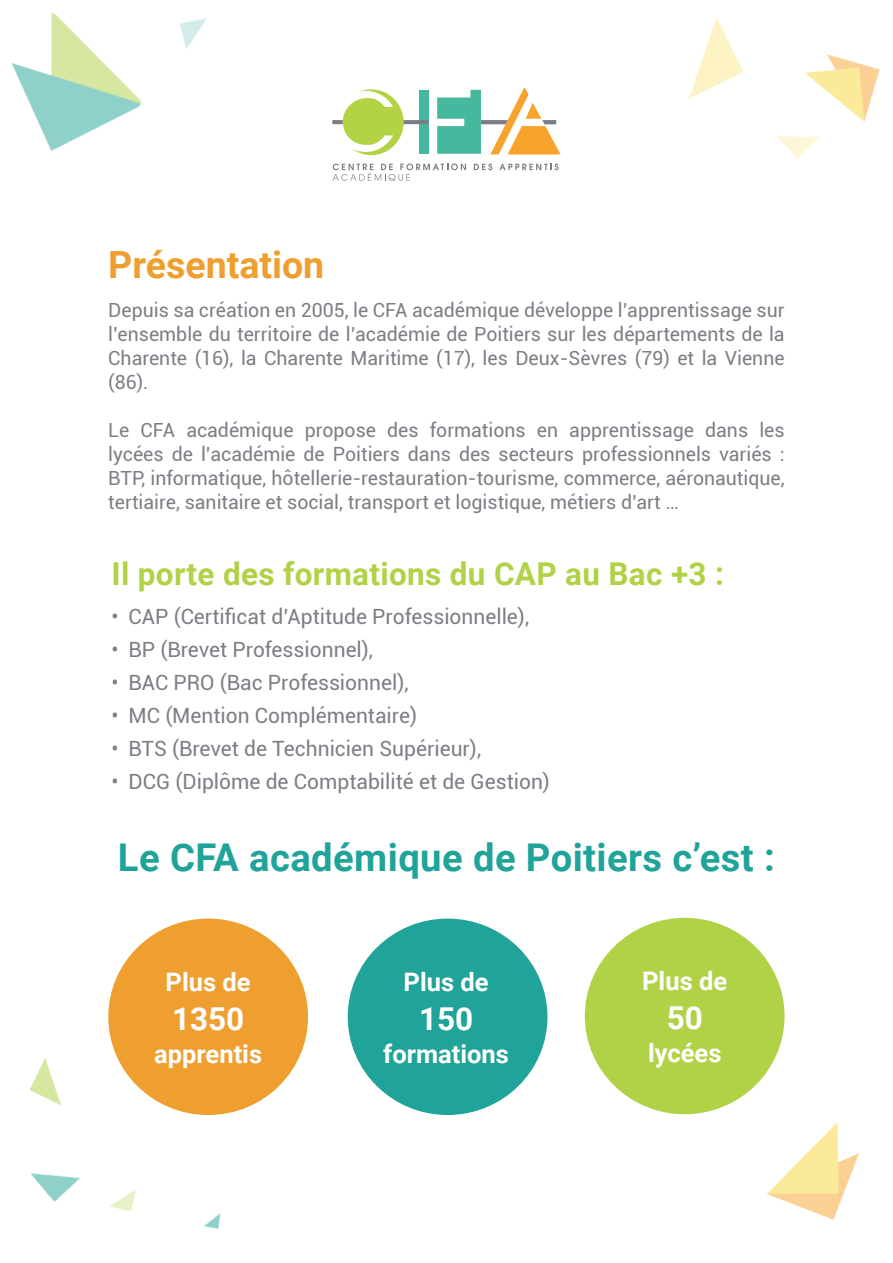
<style>
.page{position:relative;width:893px;height:1263px;background:#fff}
.page>*{position:absolute;margin:0;border:0;box-sizing:border-box;transform-origin:0 0}
.t1{font:700 38.25px "Roboto";letter-spacing:.01em;color:#20a398}
.t2{font:700 37.5px "Roboto";color:#ee9f2f}
.t3{font:700 31.5px "Roboto";letter-spacing:.01em;color:#b1d247}
.t4{font:700 31.5px "Roboto";color:#fff}
.t5{font:700 25.5px "Roboto";color:#fff}
.t6{font:21px "Roboto";color:#7b7f85}
.t7{font:19.5px/24px "Roboto";color:#7b7f85;text-align:justify}
</style>
<div class="page">
<img style="left:805px;top:54px;width:75px;height:68px">
<img style="left:776px;top:135px;width:44px;height:23px">
<img style="left:688px;top:17px;width:56px;height:82px">
<img style="left:109px;top:1189px;width:27px;height:23px">
<img style="left:29px;top:1058px;width:32px;height:48px">
<img style="left:11px;top:12px;width:131px;height:139px">
<img style="left:30px;top:1173px;width:50px;height:29px">
<img style="left:204px;top:1213px;width:17px;height:17px">
<img style="left:180px;top:18px;width:27px;height:31px">
<img style="left:767px;top:1122px;width:92px;height:98px">
<svg style="left:437px;top:87px;width:124px;height:67px"></svg>
<svg style="left:332px;top:89px;width:97px;height:66px"></svg>
<svg style="left:474px;top:164px;width:18px;height:6px"></svg>
<svg style="left:499px;top:164px;width:60px;height:6px"></svg>
<svg style="left:332px;top:164px;width:134px;height:17px"></svg>
<div style="left:108px;top:918px;width:200px;height:197px;background:#ee9f2f;border-radius:50%"></div>
<div style="left:585px;top:918px;width:199px;height:196px;background:#b1d247;border-radius:50%"></div>
<div style="left:348px;top:918px;width:199px;height:197px;background:#20a398;border-radius:50%"></div>
<h2 class="t2" style="left:108px;top:238px;width:217px">Présentation</h2>
<p class="t7" style="left:108px;top:297px;width:678px">Depuis sa création en 2005, le CFA académique développe l’apprentissage sur l’ensemble du territoire de l’académie de Poitiers sur les départements de la Charente (16), la Charente Maritime (17), les Deux-Sèvres (79) et la Vienne (86).</p>
<p class="t7" style="left:108px;top:418px;width:678px">Le CFA académique propose des formations en apprentissage dans les lycées de l’académie de Poitiers dans des secteurs professionnels variés :<br>BTP, informatique, hôtellerie-restauration-tourisme, commerce, aéronautique, tertiaire, sanitaire et social, transport et logistique, métiers d’art …</p>
<h3 class="t3" style="left:112px;top:552px;width:614px">Il porte des formations du CAP au Bac +3 :</h3>
<p class="t6" style="left:112px;top:602px;width:419px">• CAP (Certificat d’Aptitude Professionnelle),</p>
<p class="t6" style="left:112px;top:635px;width:263px">• BP (Brevet Professionnel),</p>
<p class="t6" style="left:112px;top:668px;width:298px">• BAC PRO (Bac Professionnel),</p>
<p class="t6" style="left:112px;top:701px;width:307px">• MC (Mention Complémentaire)</p>
<p class="t6" style="left:112px;top:734px;width:371px">• BTS (Brevet de Technicien Supérieur),</p>
<p class="t6" style="left:112px;top:767px;width:440px">• DCG (Diplôme de Comptabilité et de Gestion)</p>
<h1 class="t1" style="left:118px;top:830px;width:658px">Le CFA académique de Poitiers c’est :</h1>
<h3 class="t5" style="left:166px;top:964px;width:87px">Plus de</h3>
<h3 class="t4" style="left:172px;top:997px;width:74px">1350</h3>
<h3 class="t5" style="left:154px;top:1036px;width:110px">apprentis</h3>
<h3 class="t5" style="left:404px;top:964px;width:87px">Plus de</h3>
<h3 class="t4" style="left:419px;top:997px;width:56px">150</h3>
<h3 class="t5" style="left:383px;top:1036px;width:127px">formations</h3>
<h3 class="t5" style="left:642px;top:963px;width:87px">Plus de</h3>
<h3 class="t4" style="left:667px;top:996px;width:38px">50</h3>
<h3 class="t5" style="left:648px;top:1035px;width:75px">lycées</h3>
</div>
